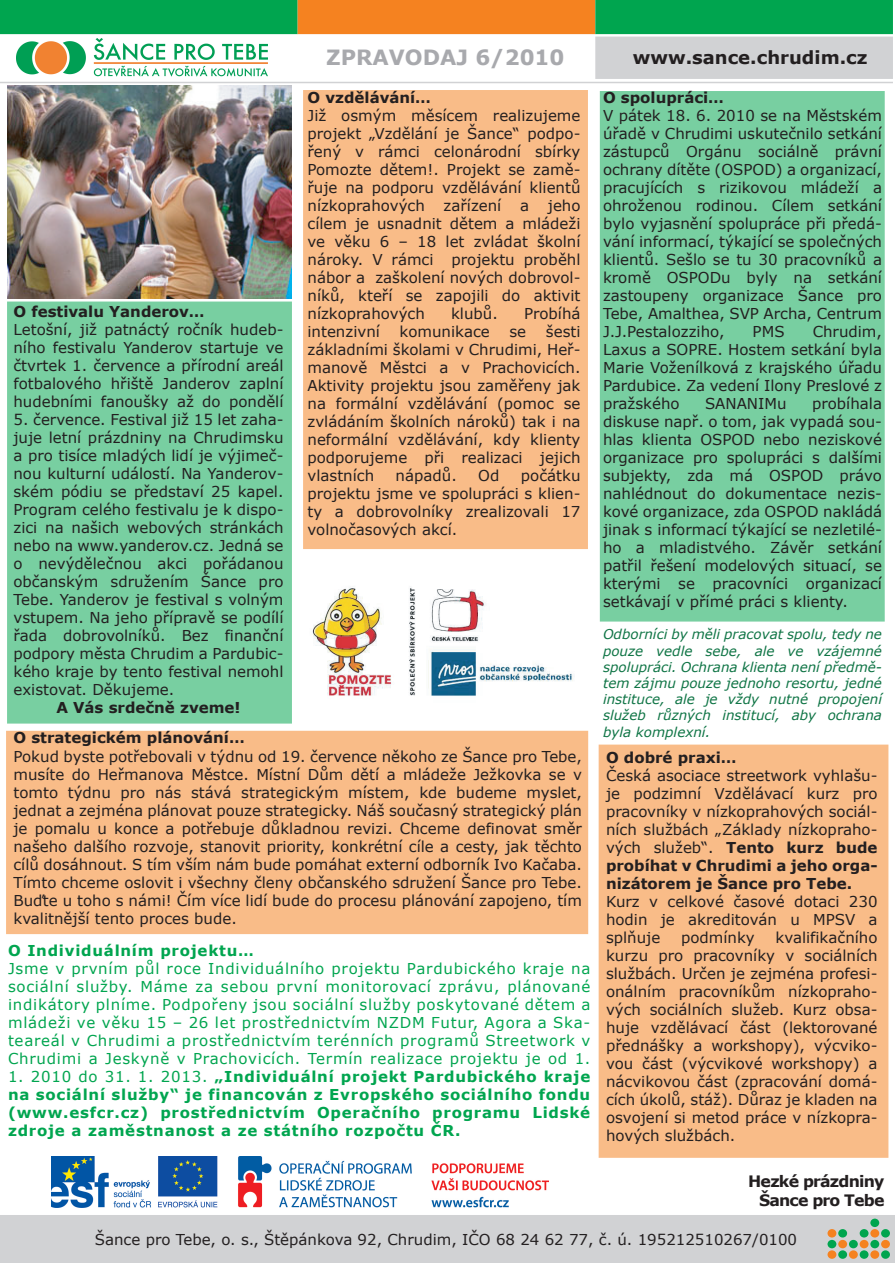
<style>
.page{position:relative;width:895px;height:1263px;background:#fff}
.page>*{position:absolute;margin:0;border:0;box-sizing:border-box;transform-origin:0 0}
.t1{font:700 21px "Verdana";color:#a8a9ad}
.t2{font:700 18px "Verdana";color:#231f20}
.t3{font:700 15.75px/18.9px "Verdana";letter-spacing:-.05em;color:#231f20;text-align:right}
.t4{font:15px/18px "Verdana";color:#231f20;text-align:justify}
.t5{font:15px/18px "Verdana";letter-spacing:.05em;color:#00a54f;text-align:justify}
.t6{font:700 15px/18px "Verdana";letter-spacing:.05em;color:#00a54f;text-align:justify}
.t7{font:700 15px/30px "Verdana";color:#231f20;text-align:right}
.t8{font:italic 13.5px/16.2px "Verdana";color:#107546;text-align:justify}
.s1{font-weight:400}
.s2{font-weight:700}
</style>
<div class="page">
<div style="left:600px;top:91px;width:285px;height:530px;background:#78cfa1"></div>
<div style="left:595px;top:37px;width:298px;height:42px;background:#d1d2d4"></div>
<div style="left:0;top:0;width:298px;height:34px;background:#00a54f"></div>
<div style="left:298px;top:0;width:297px;height:34px;background:#f58220"></div>
<div style="left:595px;top:0;width:298px;height:34px;background:#00a54f"></div>
<div style="left:0;top:1215px;width:895px;height:48px;background:#d1d2d4"></div>
<svg style="left:0;top:81px;width:893px;height:3px"></svg>
<div style="left:881px;top:1250px;width:9px;height:9px;background:#00a54f;border-radius:50%"></div>
<div style="left:881px;top:1240px;width:9px;height:8px;background:#f58220;border-radius:50%"></div>
<div style="left:881px;top:1229px;width:9px;height:8px;background:#00a54f;border-radius:50%"></div>
<div style="left:870px;top:1250px;width:9px;height:9px;background:#f58220;border-radius:50%"></div>
<div style="left:870px;top:1240px;width:9px;height:8px;background:#00a54f;border-radius:50%"></div>
<div style="left:870px;top:1229px;width:9px;height:8px;background:#f58220;border-radius:50%"></div>
<div style="left:870px;top:1218px;width:9px;height:9px;background:#00a54f;border-radius:50%"></div>
<div style="left:860px;top:1250px;width:8px;height:9px;background:#00a54f;border-radius:50%"></div>
<div style="left:860px;top:1240px;width:8px;height:8px;background:#f58220;border-radius:50%"></div>
<div style="left:860px;top:1229px;width:8px;height:8px;background:#00a54f;border-radius:50%"></div>
<div style="left:849px;top:1250px;width:9px;height:9px;background:#f58220;border-radius:50%"></div>
<div style="left:849px;top:1240px;width:9px;height:8px;background:#00a54f;border-radius:50%"></div>
<div style="left:838px;top:1250px;width:9px;height:9px;background:#00a54f;border-radius:50%"></div>
<div style="left:838px;top:1240px;width:9px;height:8px;background:#f58220;border-radius:50%"></div>
<div style="left:838px;top:1229px;width:9px;height:8px;background:#00a54f;border-radius:50%"></div>
<div style="left:827px;top:1250px;width:9px;height:9px;background:#f58220;border-radius:50%"></div>
<div style="left:827px;top:1240px;width:9px;height:8px;background:#00a54f;border-radius:50%"></div>
<div style="left:827px;top:1229px;width:9px;height:8px;background:#f58220;border-radius:50%"></div>
<div style="left:7px;top:302px;width:285px;height:421px;background:#78cfa1"></div>
<img style="left:17px;top:39px;width:250px;height:38px">
<div style="left:599px;top:744px;width:289px;height:414px;background:#f9bc88"></div>
<div style="left:6px;top:731px;width:582px;height:203px;background:#f9bc88"></div>
<div style="left:303px;top:90px;width:285px;height:459px;background:#f9bc88"></div>
<img style="left:8px;top:85px;width:283px;height:214px">
<img style="left:51px;top:1156px;width:498px;height:51px">
<img style="left:312px;top:588px;width:261px;height:108px">
<h1 class="t1" style="left:326px;top:44px;width:240px">ZPRAVODAJ 6/2010</h1>
<p class="t2" style="left:633px;top:46px;width:236px">www.sance.chrudim.cz</p>
<p class="t7" style="left:308px;top:82px;width:125px">O vzdělávání…</p>
<p class="t4" style="left:308px;top:106px;width:275px">Již osmým měsícem realizujeme projekt „Vzdělání je Šance“ podpo&shy;řený v rámci celonárodní sbírky Pomozte dětem!. Projekt se zamě&shy;řuje na podporu vzdělávání klientů nízkoprahových zařízení a jeho cílem je usnadnit dětem a mládeži ve věku 6 – 18 let zvládat školní nároky. V rámci projektu proběhl nábor a zaškolení nových dobrovol&shy;níků, kteří se zapojili do aktivit nízkoprahových</p>
<p class="t4" style="left:451px;top:304px;width:48px">klubů.</p>
<p class="t4" style="left:524px;top:304px;width:58px">Probíhá</p>
<p class="t7" style="left:14px;top:296px;width:193px">O festivalu Yanderov…</p>
<p class="t4" style="left:13px;top:320px;width:272px">Letošní, již patnáctý ročník hudeb&shy;ního festivalu Yanderov startuje ve čtvrtek 1. července a přírodní areál fotbalového hřiště Janderov zaplní hudebními fanoušky až do pondělí</p>
<p class="t4" style="left:13px;top:410px;width:272px">5. července. Festival již 15 let zaha&shy;juje letní prázdniny na Chrudimsku a pro tisíce mladých lidí je výjimeč&shy;nou kulturní událostí. Na Yanderov&shy;ském pódiu se představí 25 kapel.<br>Program celého festivalu je k dispo&shy;zici na našich webových stránkách nebo na www.yanderov.cz. Jedná se o nevýdělečnou akci pořádanou občanským sdružením Šance pro Tebe. Yanderov je festival s volným vstupem. Na jeho přípravě se podílí řada dobrovolníků. Bez finanční podpory města Chrudim a Pardubic&shy;kého kraje by tento festival nemohl existovat. Děkujeme.</p>
<p class="t7" style="left:14px;top:692px;width:233px">A Vás srdečně zveme!<br>O strategickém plánování…</p>
<p class="t4" style="left:14px;top:746px;width:570px">Pokud byste potřebovali v týdnu od 19. července někoho ze Šance pro Tebe, musíte do Heřmanova Městce. Místní Dům dětí a mládeže Ježkovka se v tomto týdnu pro nás stává strategickým místem, kde budeme myslet, jednat a zejména plánovat pouze strategicky. Náš současný strategický plán je pomalu u konce a potřebuje důkladnou revizi. Chceme definovat směr našeho dalšího rozvoje, stanovit priority, konkrétní cíle a cesty, jak těchto cílů dosáhnout. S tím vším nám bude pomáhat externí odborník Ivo Kačaba.<br>Tímto chceme oslovit i všechny členy občanského sdružení Šance pro Tebe.<br>Buďte u toho s námi! Čím více lidí bude do procesu plánování zapojeno, tím kvalitnější tento proces bude.</p>
<p class="t4" style="left:308px;top:322px;width:274px;text-indent:238px">šesti základními školami v Chrudimi, Heř&shy;manově Městci a v Prachovicích.<br>Aktivity projektu jsou zaměřeny jak na formální vzdělávání (pomoc se zvládáním školních nároků) tak i na neformální vzdělávání, kdy klienty podporujeme při realizaci jejich vlastních</p>
<p class="t4" style="left:308px;top:322px;width:74px">intenzivní</p>
<p class="t4" style="left:400px;top:322px;width:92px">komunikace</p>
<p class="t4" style="left:509px;top:322px;width:18px">se</p>
<p class="t4" style="left:396px;top:466px;width:63px">nápadů.</p>
<p class="t4" style="left:478px;top:466px;width:23px">Od</p>
<p class="t4" style="left:308px;top:466px;width:275px;text-indent:213px">počátku projektu jsme ve spolupráci s klien&shy;ty a dobrovolníky zrealizovali 17 volnočasových akcí.</p>
<p class="t6" style="left:8px;top:940px;width:247px">O Individuálním projektu…</p>
<p class="t5" style="left:8px;top:958px;width:584px">Jsme v prvním půl roce Individuálního projektu Pardubického kraje na sociální služby. Máme za sebou první monitorovací zprávu, plánované indikátory plníme. Podpořeny jsou sociální služby poskytované dětem a mládeži ve věku 15 – 26 let prostřednictvím NZDM Futur, Agora a Ska&shy;teareál v Chrudimi a prostřednictvím terénních programů Streetwork v Chrudimi a Jeskyně v Prachovicích. Termín realizace projektu je od 1.</p>
<p class="t6" style="left:8px;top:1066px;width:584px"><span class="s1">1. 2010 do 31. 1. 2013.</span> „Individuální projekt Pardubického kraje na sociální služby“ je financován z Evropského sociálního fondu (www.esfcr.cz) prostřednictvím Operačního programu Lidské zdroje a zaměstnanost a ze státního rozpočtu ČR.</p>
<p class="t7" style="left:603px;top:82px;width:123px">O spolupráci…</p>
<p class="t4" style="left:603px;top:106px;width:281px">V pátek 18. 6. 2010 se na Městském úřadě v Chrudimi uskutečnilo setkání zástupců Orgánu sociálně právní ochrany dítěte (OSPOD) a organizací, pracujících s rizikovou mládeží a ohroženou rodinou. Cílem setkání bylo vyjasnění spolupráce při předá&shy;vání informací, týkající se společných klientů. Sešlo se tu 30 pracovníků a kromě OSPODu byly na setkání zastoupeny organizace Šance pro Tebe, Amalthea, SVP Archa, Centrum J.J.Pestalozziho,</p>
<p class="t4" style="left:603px;top:322px;width:281px;text-indent:210px">Chrudim, Laxus a SOPRE. Hostem setkání byla Marie Voženílková z krajského úřadu Pardubice. Za vedení Ilony Preslové z pražského</p>
<p class="t4" style="left:753px;top:322px;width:33px">PMS</p>
<p class="t4" style="left:603px;top:394px;width:281px;text-indent:209px">probíhala diskuse např. o tom, jak vypadá sou&shy;hlas klienta OSPOD nebo neziskové organizace pro spolupráci s dalšími subjekty, zda má OSPOD právo nahlédnout do dokumentace nezis&shy;kové organizace, zda OSPOD nakládá jinak s informací týkající se nezletilé&shy;ho a mladistvého. Závěr setkání patřil řešení modelových situací, se kterými se pracovníci organizací setkávají v přímé práci s klienty.</p>
<p class="t8" style="left:603px;top:626px;width:281px">Odborníci by měli pracovat spolu, tedy ne pouze vedle sebe, ale ve vzájemné spolupráci. Ochrana klienta není předmě&shy;tem zájmu pouze jednoho resortu, jedné instituce, ale je vždy nutné propojení služeb různých institucí, aby ochrana byla komplexní.</p>
<p class="t7" style="left:606px;top:742px;width:132px">O dobré praxi…</p>
<p class="t4" style="left:606px;top:766px;width:273px">Česká asociace streetwork vyhlašu&shy;je podzimní Vzdělávací kurz pro pracovníky v nízkoprahových sociál&shy;ních službách „Základy nízkopraho&shy;vých služeb“. <span class="s2">Tento kurz bude probíhat v Chrudimi a jeho orga&shy;nizátorem je Šance pro Tebe.</span></p>
<p class="t4" style="left:606px;top:892px;width:273px">Kurz v celkové časové dotaci 230 hodin je akreditován u MPSV a splňuje</p>
<p class="t4" style="left:705px;top:394px;width:83px">SANANIMu</p>
<p class="t4" style="left:606px;top:928px;width:273px;text-indent:170px">kvalifikačního kurzu pro pracovníky v sociálních službách. Určen je zejména profesi&shy;onálním pracovníkům nízkopraho&shy;vých sociálních služeb. Kurz obsa&shy;huje vzdělávací část (lektorované přednášky a workshopy), výcviko&shy;vou část (výcvikové workshopy) a nácvikovou část (zpracování domá&shy;cích úkolů, stáž). Důraz je kladen na osvojení si metod práce v nízkopra&shy;hových službách.</p>
<p class="t4" style="left:681px;top:928px;width:75px">podmínky</p>
<p class="t3" style="left:748px;top:1171px;width:138px">Hezké prázdniny<br>Šance pro Tebe</p>
<p class="t4" style="left:95px;top:1229px;width:704px">Šance pro Tebe, o. s., Štěpánkova 92, Chrudim, IČO 68 24 62 77, č. ú. 195212510267/0100</p>
</div>
